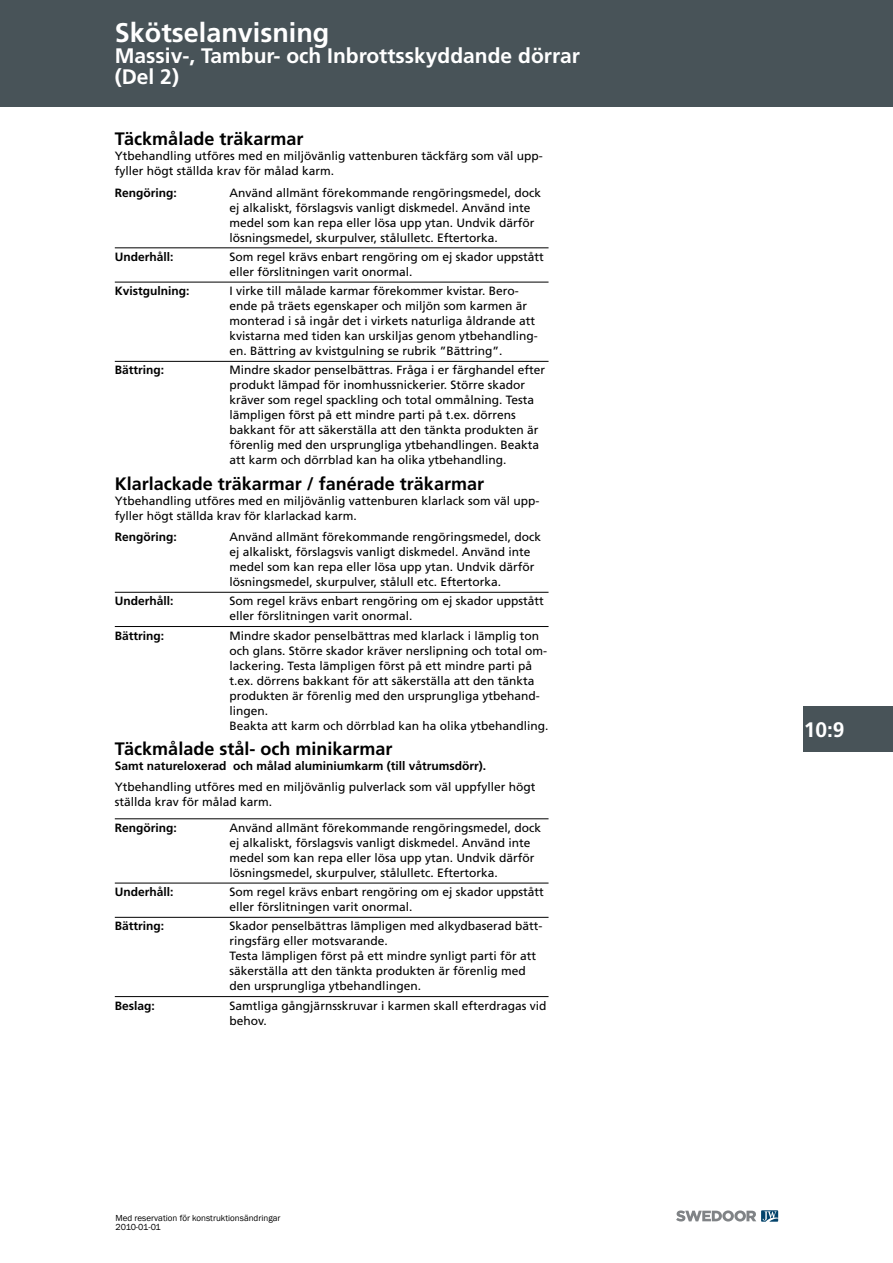
<style>
.page{position:relative;width:893px;height:1263px;background:#fff}
.page>*{position:absolute;margin:0;border:0;box-sizing:border-box;transform-origin:0 0}
.t1{font:700 27px "Frutiger LT Std";color:#fff}
.t2{font:700 21px/21px "Frutiger LT Std";color:#fff}
.t3{font:700 18px "Frutiger LT Std";color:#000}
.t4{font:12px/15px "Frutiger LT Std";color:#000}
.t5{font:700 12px "Frutiger LT Std";color:#000}
.t6{font:9px/9px "Franklin Gothic";color:#000}
</style>
<div class="page">
<div style="left:0;top:0;width:893px;height:106px;background:#485358"></div>
<div style="left:804px;top:706px;width:89px;height:46px;background:#485358"></div>
<svg style="left:676px;top:1210px;width:102px;height:12px"></svg>
<hr style="left:115px;top:247px;width:434px;height:1px;background:#000">
<hr style="left:115px;top:282px;width:434px;height:1px;background:#000">
<hr style="left:115px;top:361px;width:434px;height:1px;background:#000">
<hr style="left:115px;top:592px;width:434px;height:1px;background:#000">
<hr style="left:115px;top:626px;width:434px;height:1px;background:#000">
<hr style="left:115px;top:818px;width:434px;height:1px;background:#000">
<hr style="left:115px;top:883px;width:434px;height:1px;background:#000">
<hr style="left:115px;top:917px;width:434px;height:1px;background:#000">
<hr style="left:115px;top:996px;width:434px;height:1px;background:#000">
<h1 class="t1" style="left:115px;top:16px;width:216px">Skötselanvisning</h1>
<h2 class="t2" style="left:115px;top:45px;width:467px">Massiv-, Tambur- och Inbrottsskyddande dörrar (Del 2)</h2>
<h3 class="t3" style="left:115px;top:128px;width:190px">Täckmålade träkarmar</h3>
<p class="t4" style="left:115px;top:149px;width:430px">Ytbehandling utföres med en miljövänlig vattenburen täckfärg som väl upp&shy;fyller högt ställda krav för målad karm.</p>
<p class="t5" style="left:115px;top:185px;width:64px">Rengöring:</p>
<p class="t4" style="left:230px;top:185px;width:313px">Använd allmänt förekommande rengöringsmedel, dock ej alkaliskt, förslagsvis vanligt diskmedel. Använd inte medel som kan repa eller lösa upp ytan. Undvik därför lösningsmedel, skurpulver, stålulletc. Eftertorka.</p>
<p class="t5" style="left:115px;top:250px;width:60px">Underhåll:</p>
<p class="t4" style="left:230px;top:249px;width:316px">Som regel krävs enbart rengöring om ej skador uppstått eller förslitningen varit onormal.</p>
<p class="t5" style="left:115px;top:284px;width:76px">Kvistgulning:</p>
<p class="t4" style="left:230px;top:284px;width:310px">I virke till målade karmar förekommer kvistar. Bero&shy;ende på träets egenskaper och miljön som karmen är monterad i så ingår det i virkets naturliga åldrande att kvistarna med tiden kan urskiljas genom ytbehandling&shy;en. Bättring av kvistgulning se rubrik ”Bättring”.</p>
<p class="t5" style="left:115px;top:363px;width:51px">Bättring:</p>
<p class="t4" style="left:230px;top:363px;width:317px">Mindre skador penselbättras. Fråga i er färghandel efter produkt lämpad för inomhussnickerier. Större skador kräver som regel spackling och total ommålning. Testa lämpligen först på ett mindre parti på t.ex. dörrens bakkant för att säkerställa att den tänkta produkten är förenlig med den ursprungliga ytbehandlingen. Beakta att karm och dörrblad kan ha olika ytbehandling.</p>
<h3 class="t3" style="left:115px;top:473px;width:371px">Klarlackade träkarmar / fanérade träkarmar</h3>
<p class="t4" style="left:115px;top:493px;width:426px">Ytbehandling utföres med en miljövänlig vattenburen klarlack som väl upp&shy;fyller högt ställda krav för klarlackad karm.</p>
<p class="t5" style="left:115px;top:530px;width:64px">Rengöring:</p>
<p class="t4" style="left:230px;top:529px;width:313px">Använd allmänt förekommande rengöringsmedel, dock ej alkaliskt, förslagsvis vanligt diskmedel. Använd inte medel som kan repa eller lösa upp ytan. Undvik därför lösningsmedel, skurpulver, stålull etc. Eftertorka.</p>
<p class="t5" style="left:115px;top:594px;width:60px">Underhåll:</p>
<p class="t4" style="left:230px;top:594px;width:316px">Som regel krävs enbart rengöring om ej skador uppstått eller förslitningen varit onormal.</p>
<p class="t5" style="left:115px;top:628px;width:51px">Bättring:</p>
<p class="t4" style="left:230px;top:628px;width:320px">Mindre skador penselbättras med klarlack i lämplig ton och glans. Större skador kräver nerslipning och total om&shy;lackering. Testa lämpligen först på ett mindre parti på t.ex. dörrens bakkant för att säkerställa att den tänkta produkten är förenlig med den ursprungliga ytbehand&shy;lingen.<br>Beakta att karm och dörrblad kan ha olika ytbehandling.</p>
<h3 class="t3" style="left:115px;top:738px;width:279px">Täckmålade stål- och minikarmar</h3>
<p class="t5" style="left:115px;top:759px;width:373px">Samt natureloxerad och målad aluminiumkarm (till våtrumsdörr).</p>
<p class="t4" style="left:115px;top:780px;width:422px">Ytbehandling utföres med en miljövänlig pulverlack som väl uppfyller högt ställda krav för målad karm.</p>
<p class="t5" style="left:115px;top:821px;width:64px">Rengöring:</p>
<p class="t4" style="left:230px;top:820px;width:313px">Använd allmänt förekommande rengöringsmedel, dock ej alkaliskt, förslagsvis vanligt diskmedel. Använd inte medel som kan repa eller lösa upp ytan. Undvik därför lösningsmedel, skurpulver, stålulletc. Eftertorka.</p>
<p class="t5" style="left:115px;top:885px;width:60px">Underhåll:</p>
<p class="t4" style="left:230px;top:884px;width:316px">Som regel krävs enbart rengöring om ej skador uppstått eller förslitningen varit onormal.</p>
<p class="t5" style="left:115px;top:919px;width:51px">Bättring:</p>
<p class="t4" style="left:230px;top:919px;width:314px">Skador penselbättras lämpligen med alkydbaserad bätt&shy;ringsfärg eller motsvarande.<br>Testa lämpligen först på ett mindre synligt parti för att säkerställa att den tänkta produkten är förenlig med den ursprungliga ytbehandlingen.</p>
<p class="t5" style="left:115px;top:998px;width:42px">Beslag:</p>
<p class="t4" style="left:230px;top:998px;width:318px">Samtliga gångjärnsskruvar i karmen skall efterdragas vid behov.</p>
<p class="t6" style="left:116px;top:1213px;width:167px">Med reservation för konstruktionsändringar<br>2010-01-01</p>
<h2 class="t2" style="left:804px;top:719px;width:42px">10:9</h2>
</div>
